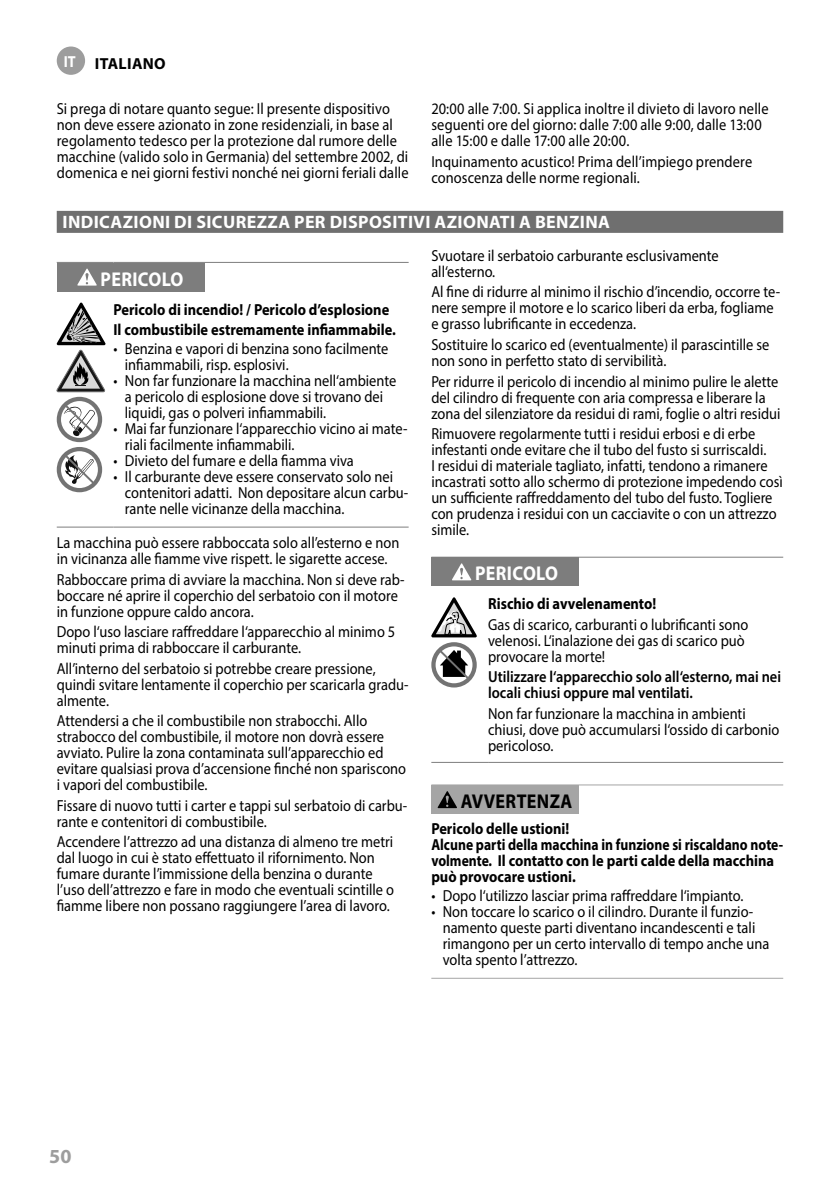
<style>
.page{position:relative;width:840px;height:1191px;background:#fff}
.page>*{position:absolute;margin:0;border:0;box-sizing:border-box;transform-origin:0 0}
.t1{font:700 20px "Myriad Pro";letter-spacing:.02em;color:#fff;scale:.9 1}
.t2{font:700 20px "Myriad Pro";letter-spacing:.02em;color:#000;scale:.9 1}
.t3{font:700 20px "Myriad Pro";color:#9d9d9d}
.t4{font:700 18px "Myriad Pro";letter-spacing:.02em;color:#fff}
.t5{font:16px/16px "Myriad Pro";color:#000;scale:.9 1}
.t6{font:700 16px/16px "Myriad Pro";color:#000;scale:.9 1}
.t7{font:600 16px/16px "Myriad Pro";color:#000;scale:.9 1}
.t8{font:700 16px "Myriad Pro";letter-spacing:.02em;color:#000}
.s1{color:#fff}
</style>
<div class="page">
<div style="left:57px;top:211px;width:725px;height:22px;background:#6f6f6f"></div>
<hr style="left:57px;top:262px;width:56px;height:1px;background:#7d7d7d">
<hr style="left:113px;top:262px;width:295px;height:1px;background:#7d7d7d">
<hr style="left:57px;top:526px;width:56px;height:1px;background:#7d7d7d">
<hr style="left:113px;top:526px;width:295px;height:1px;background:#7d7d7d">
<div style="left:57px;top:263px;width:147px;height:28px;background:#7d7d7d"></div>
<svg style="left:77px;top:268px;width:20px;height:17px"></svg>
<svg style="left:56px;top:302px;width:49px;height:90px"></svg>
<div style="left:57px;top:397px;width:45px;height:45px;background:#737373;border-radius:50%"></div>
<svg style="left:61px;top:401px;width:37px;height:37px"></svg>
<svg style="left:62px;top:402px;width:35px;height:35px"></svg>
<div style="left:57px;top:447px;width:45px;height:45px;background:#737373;border-radius:50%"></div>
<svg style="left:61px;top:451px;width:37px;height:37px"></svg>
<svg style="left:62px;top:452px;width:35px;height:35px"></svg>
<hr style="left:431px;top:556px;width:57px;height:1px;background:#7d7d7d">
<hr style="left:488px;top:556px;width:294px;height:1px;background:#7d7d7d">
<hr style="left:431px;top:762px;width:57px;height:1px;background:#7d7d7d">
<hr style="left:488px;top:762px;width:294px;height:1px;background:#7d7d7d">
<div style="left:431px;top:557px;width:147px;height:29px;background:#7d7d7d"></div>
<svg style="left:452px;top:563px;width:19px;height:17px"></svg>
<svg style="left:431px;top:597px;width:46px;height:40px"></svg>
<svg style="left:431px;top:642px;width:45px;height:45px"></svg>
<svg style="left:435px;top:646px;width:37px;height:37px"></svg>
<svg style="left:436px;top:647px;width:36px;height:35px"></svg>
<hr style="left:431px;top:784px;width:351px;height:1px;background:#a5a5a5">
<hr style="left:431px;top:977px;width:351px;height:1px;background:#a5a5a5">
<div style="left:431px;top:785px;width:147px;height:29px;background:#a5a5a5"></div>
<svg style="left:437px;top:791px;width:20px;height:17px"></svg>
<div style="left:58px;top:48px;width:26px;height:26px;background:#9d9d9d;border-radius:50%"></div>
<div style="left:57px;top:47px;width:28px;height:28px;border:2px solid #9d9d9d;border-radius:50%"></div>
<p class="t8" style="left:64px;top:53px;width:103px"><span class="s1">IT</span> ITALIANO</p>
<p class="t5" style="left:57px;top:100px;width:392px">Si prega di notare quanto segue: Il presente dispositivo non deve essere azionato in zone residenziali, in base al regolamento tedesco per la protezione dal rumore delle macchine (valido solo in Germania) del settembre 2002, di domenica e nei giorni festivi nonché nei giorni feriali dalle</p>
<p class="t5" style="left:431px;top:100px;width:376px">20:00 alle 7:00. Si applica inoltre il divieto di lavoro nelle seguenti ore del giorno: dalle 7:00 alle 9:00, dalle 13:00 alle 15:00 e dalle 17:00 alle 20:00.</p>
<p class="t5" style="left:431px;top:153px;width:358px">Inquinamento acustico! Prima dell’impiego prendere conoscenza delle norme regionali.</p>
<p class="t4" style="left:63px;top:210px;width:548px">INDICAZIONI DI SICUREZZA PER DISPOSITIVI AZIONATI A BENZINA</p>
<p class="t1" style="left:100px;top:266px;width:94px">PERICOLO</p>
<p class="t6" style="left:113px;top:298px;width:315px;line-height:20.6px">Pericolo di incendio! / Pericolo d’esplosione<br>Il combustibile estremamente infiammabile.</p>
<p class="t5" style="left:125px;top:340px;width:294px;text-indent:-11px">• Benzina e vapori di benzina sono facilmente infiammabili, risp. esplosivi.</p>
<p class="t5" style="left:125px;top:372px;width:303px;text-indent:-11px">• Non far funzionare la macchina nell‘ambiente a pericolo di esplosione dove si trovano dei liquidi, gas o polveri infiammabili.</p>
<p class="t5" style="left:125px;top:420px;width:315px;text-indent:-11px">• Mai far funzionare l‘apparecchio vicino ai mate&shy;riali facilmente infiammabili.</p>
<p class="t5" style="left:113px;top:452px;width:268px">• Divieto del fumare e della fiamma viva</p>
<p class="t5" style="left:125px;top:468px;width:316px;text-indent:-11px">• Il carburante deve essere conservato solo nei contenitori adatti. Non depositare alcun carbu&shy;rante nelle vicinanze della macchina.</p>
<p class="t5" style="left:57px;top:534px;width:382px">La macchina può essere rabboccata solo all’esterno e non in vicinanza alle fiamme vive rispett. le sigarette accese.</p>
<p class="t5" style="left:57px;top:571px;width:388px">Rabboccare prima di avviare la macchina. Non si deve rab&shy;boccare né aprire il coperchio del serbatoio con il motore in funzione oppure caldo ancora.</p>
<p class="t5" style="left:57px;top:623px;width:377px">Dopo l‘uso lasciare raffreddare l‘apparecchio al minimo 5 minuti prima di rabboccare il carburante.</p>
<p class="t5" style="left:57px;top:660px;width:392px">All’interno del serbatoio si potrebbe creare pressione, quindi svitare lentamente il coperchio per scaricarla gradu&shy;almente.</p>
<p class="t5" style="left:57px;top:712px;width:389px">Attendersi a che il combustibile non strabocchi. Allo strabocco del combustibile, il motore non dovrà essere avviato. Pulire la zona contaminata sull’apparecchio ed evitare qualsiasi prova d’accensione finché non spariscono i vapori del combustibile.</p>
<p class="t5" style="left:57px;top:797px;width:391px">Fissare di nuovo tutti i carter e tappi sul serbatoio di carbu&shy;rante e contenitori di combustibile.</p>
<p class="t5" style="left:57px;top:834px;width:376px">Accendere l’attrezzo ad una distanza di almeno tre metri dal luogo in cui è stato effettuato il rifornimento. Non fumare durante l’immissione della benzina o durante l’uso dell’attrezzo e fare in modo che eventuali scintille o fiamme libere non possano raggiungere l’area di lavoro.</p>
<p class="t5" style="left:431px;top:247px;width:321px">Svuotare il serbatoio carburante esclusivamente all‘esterno.</p>
<p class="t5" style="left:431px;top:284px;width:389px">Al fine di ridurre al minimo il rischio d’incendio, occorre te&shy;nere sempre il motore e lo scarico liberi da erba, fogliame e grasso lubrificante in eccedenza.</p>
<p class="t5" style="left:431px;top:336px;width:377px">Sostituire lo scarico ed (eventualmente) il parascintille se non sono in perfetto stato di servibilità.</p>
<p class="t5" style="left:431px;top:373px;width:389px">Per ridurre il pericolo di incendio al minimo pulire le alette del cilindro di frequente con aria compressa e liberare la zona del silenziatore da residui di rami, foglie o altri residui</p>
<p class="t5" style="left:431px;top:425px;width:392px">Rimuovere regolarmente tutti i residui erbosi e di erbe infestanti onde evitare che il tubo del fusto si surriscaldi.<br>I residui di materiale tagliato, infatti, tendono a rimanere incastrati sotto allo schermo di protezione impedendo così un sufficiente raffreddamento del tubo del fusto. Togliere con prudenza i residui con un cacciavite o con un attrezzo simile.</p>
<p class="t1" style="left:475px;top:560px;width:94px">PERICOLO</p>
<p class="t6" style="left:488px;top:595px;width:188px">Rischio di avvelenamento!</p>
<p class="t5" style="left:488px;top:616px;width:290px">Gas di scarico, carburanti o lubrificanti sono velenosi. L‘inalazione dei gas di scarico può provocare la morte!</p>
<p class="t7" style="left:488px;top:668px;width:327px">Utilizzare l‘apparecchio solo all‘esterno, mai nei locali chiusi oppure mal ventilati.</p>
<p class="t5" style="left:488px;top:705px;width:325px">Non far funzionare la macchina in ambienti chiusi, dove può accumularsi l‘ossido di carbonio pericoloso.</p>
<p class="t2" style="left:460px;top:788px;width:125px">AVVERTENZA</p>
<p class="t6" style="left:431px;top:820px;width:392px">Pericolo delle ustioni!<br>Alcune parti della macchina in funzione si riscaldano note&shy;volmente. Il contatto con le parti calde della macchina può provocare ustioni.</p>
<p class="t5" style="left:431px;top:887px;width:348px">• Dopo l‘utilizzo lasciar prima raffreddare l‘impianto.</p>
<p class="t5" style="left:442px;top:903px;width:364px;text-indent:-11px">• Non toccare lo scarico o il cilindro. Durante il funzio&shy;namento queste parti diventano incandescenti e tali rimangono per un certo intervallo di tempo anche una volta spento l’attrezzo.</p>
<p class="t3" style="left:49px;top:1142px;width:24px">50</p>
</div>
